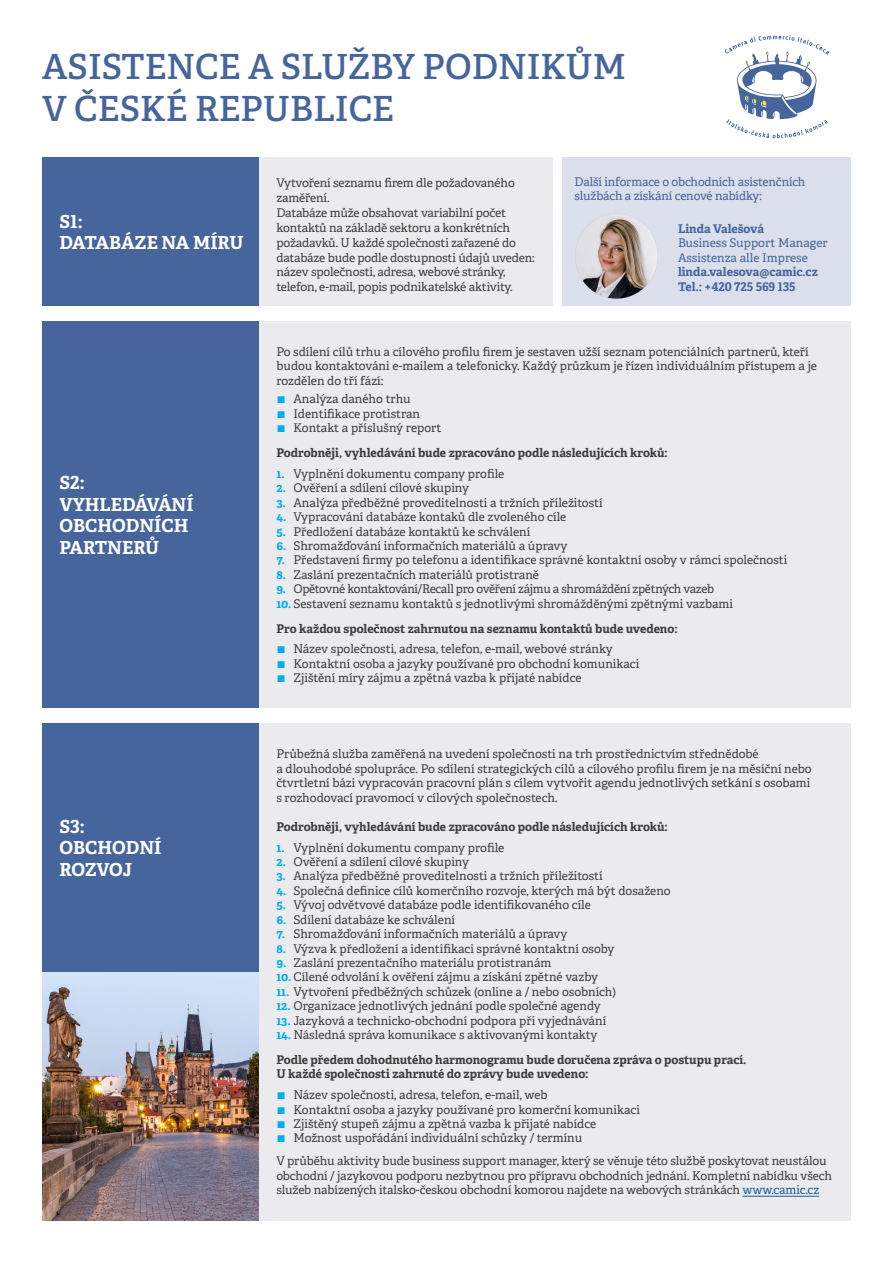
<style>
.page{position:relative;width:893px;height:1263px;background:#fff}
.page>*{position:absolute;margin:0;border:0;box-sizing:border-box;transform-origin:0 0}
.t1{font:600 34.65px/41.5px "Adelle";color:#45659c}
.Nadpis{font:700 18px/21.6px "Adelle";color:#fff}
.text_2{font:12px/14.9px "Adelle";letter-spacing:-.01em;color:#3e3e3f}
.odrazky_cisla_2{font:12px "Adelle";color:#3e3e3f}
.text_2_bold{font:700 12px/14.4px "Adelle";color:#3e3e3f}
.text{font:12px/14.4px "Adelle";letter-spacing:-.01em;color:#45659c}
.odrazky_cisla_2-2{font:12px "Adelle";letter-spacing:-.025em;color:#3e3e3f}
.text-2{font:700 12px "Adelle";color:#45659c}
.s1{color:#00aeef}
.s2{font-weight:700;color:#00aeef}
.s3{color:#175d9e}
</style>
<div class="page">
<div style="left:562px;top:157px;width:288px;height:149px;background:#dbdeeb"></div>
<img style="left:575px;top:214px;width:82px;height:85px">
<img style="left:43px;top:972px;width:216px;height:248px">
<div style="left:43px;top:157px;width:216px;height:149px;background:#45659c"></div>
<div style="left:43px;top:321px;width:216px;height:387px;background:#45659c"></div>
<div style="left:43px;top:723px;width:216px;height:249px;background:#45659c"></div>
<div style="left:259px;top:157px;width:294px;height:149px;background:#ebebed"></div>
<div style="left:259px;top:723px;width:591px;height:497px;background:#ebebed"></div>
<hr style="left:742px;top:1196px;width:77px;height:1px;background:#175d9e">
<div style="left:259px;top:321px;width:591px;height:387px;background:#ebebed"></div>
<svg style="left:725px;top:35px;width:104px;height:103px"></svg>
<p class="t1" style="left:42px;top:47px;width:585px">ASISTENCE A SLUŽBY PODNIKŮM<br>V ČESKÉ REPUBLICE</p>
<p class="Nadpis" style="left:60px;top:211px;width:25px">S1:</p>
<p class="Nadpis" style="left:60px;top:232px;width:185px">DATABÁZE NA MÍRU</p>
<p class="Nadpis" style="left:60px;top:472px;width:27px">S2:</p>
<p class="Nadpis" style="left:60px;top:493px;width:136px">VYHLEDÁVÁNÍ<br>OBCHODNÍCH<br>PARTNERŮ</p>
<p class="Nadpis" style="left:60px;top:815px;width:27px">S3:</p>
<p class="Nadpis" style="left:60px;top:837px;width:104px">OBCHODNÍ</p>
<p class="Nadpis" style="left:60px;top:858px;width:74px">ROZVOJ</p>
<p class="text_2" style="left:276px;top:176px;width:260px">Vytvoření seznamu firem dle požadovaného zaměření.<br>Databáze může obsahovat variabilní počet kontaktů na základě sektoru a konkrétních požadavků. U každé společnosti zařazené do databáze bude podle dostupnosti údajů uveden: název společnosti, adresa, webové stránky, telefon, e-mail, popis podnikatelské aktivity.</p>
<p class="text" style="left:575px;top:174px;width:232px">Další informace o obchodních asistenčních službách a získání cenové nabídky:</p>
<p class="text-2" style="left:678px;top:221px;width:88px">Linda Valešová</p>
<p class="text" style="left:678px;top:236px;width:151px">Business Support Manager</p>
<p class="text" style="left:678px;top:251px;width:131px">Assistenza alle Imprese</p>
<p class="text-2" style="left:678px;top:264px;width:141px">linda.valesova@camic.cz</p>
<p class="text-2" style="left:678px;top:279px;width:119px">Tel.: +420 725 569 135</p>
<p class="text_2" style="left:276px;top:345px;width:542px;line-height:14.4px">Po sdílení cílů trhu a cílového profilu firem je sestaven užší seznam potenciálních partnerů, kteří budou kontaktováni e-mailem a telefonicky. Každý průzkum je řízen individuálním přístupem a je rozdělen do tří fází:</p>
<p class="text_2" style="left:276px;top:392px;width:136px"><span class="s1">■</span> Analýza daného trhu</p>
<p class="text_2" style="left:276px;top:406px;width:145px"><span class="s1">■</span> Identifikace protistran</p>
<p class="text_2" style="left:276px;top:421px;width:166px"><span class="s1">■</span> Kontakt a příslušný report</p>
<p class="text_2_bold" style="left:276px;top:446px;width:393px">Podrobněji, vyhledávání bude zpracováno podle následujících kroků:</p>
<p class="odrazky_cisla_2" style="left:276px;top:466px;width:229px"><span class="s2">1.</span> Vyplnění dokumentu company profile</p>
<p class="odrazky_cisla_2" style="left:276px;top:481px;width:194px"><span class="s2">2.</span> Ověření a sdílení cílové skupiny</p>
<p class="odrazky_cisla_2" style="left:276px;top:495px;width:328px"><span class="s2">3.</span> Analýza předběžné proveditelnosti a tržních příležitostí</p>
<p class="odrazky_cisla_2" style="left:276px;top:510px;width:291px"><span class="s2">4.</span> Vypracování databáze kontaků dle zvoleného cíle</p>
<p class="odrazky_cisla_2" style="left:276px;top:524px;width:255px"><span class="s2">5.</span> Předložení databáze kontaktů ke schválení</p>
<p class="odrazky_cisla_2" style="left:276px;top:538px;width:293px"><span class="s2">6.</span> Shromažďování informačních materiálů a úpravy</p>
<p class="odrazky_cisla_2" style="left:276px;top:553px;width:512px"><span class="s2">7.</span> Představení firmy po telefonu a identifikace správné kontaktní osoby v rámci společnosti</p>
<p class="odrazky_cisla_2" style="left:276px;top:567px;width:264px"><span class="s2">8.</span> Zaslání prezentačních materiálů protistraně</p>
<p class="odrazky_cisla_2-2" style="left:276px;top:582px;width:439px"><span class="s2">9.</span> Opětovné kontaktování/Recall pro ověření zájmu a shromáždění zpětných vazeb</p>
<p class="odrazky_cisla_2" style="left:276px;top:596px;width:458px"><span class="s2">10.</span> Sestavení seznamu kontaktů s jednotlivými shromážděnými zpětnými vazbami</p>
<p class="text_2_bold" style="left:276px;top:621px;width:403px">Pro každou společnost zahrnutou na seznamu kontaktů bude uvedeno:</p>
<p class="text_2" style="left:276px;top:642px;width:338px"><span class="s1">■</span> Název společnosti, adresa, telefon, e-mail, webové stránky</p>
<p class="text_2" style="left:276px;top:656px;width:364px"><span class="s1">■</span> Kontaktní osoba a jazyky používané pro obchodní komunikaci</p>
<p class="text_2" style="left:276px;top:671px;width:307px"><span class="s1">■</span> Zjištění míry zájmu a zpětná vazba k přijaté nabídce</p>
<p class="text_2" style="left:276px;top:747px;width:537px;line-height:14.4px">Průbežná služba zaměřená na uvedení společnosti na trh prostřednictvím střednědobé<br>a dlouhodobé spolupráce. Po sdílení strategických cílů a cílového profilu firem je na měsíční nebo čtvrtletní bázi vypracován pracovní plán s cílem vytvořit agendu jednotlivých setkání s osobami s rozhodovací pravomocí v cílových společnostech.</p>
<p class="text_2_bold" style="left:276px;top:819px;width:393px">Podrobněji, vyhledávání bude zpracováno podle následujících kroků:</p>
<p class="odrazky_cisla_2" style="left:276px;top:840px;width:229px"><span class="s2">1.</span> Vyplnění dokumentu company profile</p>
<p class="odrazky_cisla_2" style="left:276px;top:854px;width:194px"><span class="s2">2.</span> Ověření a sdílení cílové skupiny</p>
<p class="odrazky_cisla_2" style="left:276px;top:869px;width:328px"><span class="s2">3.</span> Analýza předběžné proveditelnosti a tržních příležitostí</p>
<p class="odrazky_cisla_2" style="left:276px;top:883px;width:396px"><span class="s2">4.</span> Společná definice cílů komerčního rozvoje, kterých má být dosaženo</p>
<p class="odrazky_cisla_2" style="left:276px;top:898px;width:316px"><span class="s2">5.</span> Vývoj odvětvové databáze podle identifikovaného cíle</p>
<p class="odrazky_cisla_2" style="left:276px;top:912px;width:180px"><span class="s2">6.</span> Sdílení databáze ke schválení</p>
<p class="odrazky_cisla_2" style="left:276px;top:926px;width:293px"><span class="s2">7.</span> Shromažďování informačních materiálů a úpravy</p>
<p class="odrazky_cisla_2" style="left:276px;top:941px;width:340px"><span class="s2">8.</span> Výzva k předložení a identifikaci správné kontaktní osoby</p>
<p class="odrazky_cisla_2" style="left:276px;top:955px;width:277px"><span class="s2">9.</span> Zaslání prezentačního materiálu protistranám</p>
<p class="odrazky_cisla_2" style="left:276px;top:970px;width:323px"><span class="s2">10.</span>Cílené odvolání k ověření zájmu a získání zpětné vazby</p>
<p class="odrazky_cisla_2" style="left:276px;top:984px;width:341px"><span class="s2">11.</span> Vytvoření předběžných schůzek (online a / nebo osobních)</p>
<p class="odrazky_cisla_2" style="left:276px;top:998px;width:326px"><span class="s2">12.</span> Organizace jednotlivých jednání podle společné agendy</p>
<p class="odrazky_cisla_2" style="left:276px;top:1013px;width:331px"><span class="s2">13.</span> Jazyková a technicko-obchodní podpora při vyjednávání</p>
<p class="odrazky_cisla_2" style="left:276px;top:1027px;width:323px"><span class="s2">14.</span> Následná správa komunikace s aktivovanými kontakty</p>
<p class="text_2_bold" style="left:276px;top:1052px;width:472px">Podle předem dohodnutého harmonogramu bude doručena zpráva o postupu prací.<br>U každé společnosti zahrnuté do zprávy bude uvedeno:</p>
<p class="text_2" style="left:276px;top:1087px;width:273px"><span class="s1">■</span> Název společnosti, adresa, telefon, e-mail, web</p>
<p class="text_2" style="left:276px;top:1102px;width:365px"><span class="s1">■</span> Kontaktní osoba a jazyky používané pro komerční komunikaci</p>
<p class="text_2" style="left:276px;top:1116px;width:321px"><span class="s1">■</span> Zjištěný stupeň zájmu a zpětná vazba k přijaté nabídce</p>
<p class="text_2" style="left:276px;top:1131px;width:307px"><span class="s1">■</span> Možnost uspořádání individuální schůzky / termínu</p>
<p class="text_2" style="left:276px;top:1154px;width:557px;line-height:14.4px">V průběhu aktivity bude business support manager, který se věnuje této službě poskytovat neustálou obchodní / jazykovou podporu nezbytnou pro přípravu obchodních jednání. Kompletní nabídku všech služeb nabízených italsko-českou obchodní komorou najdete na webových stránkách <span class="s3">www.camic.cz</span></p>
</div>
